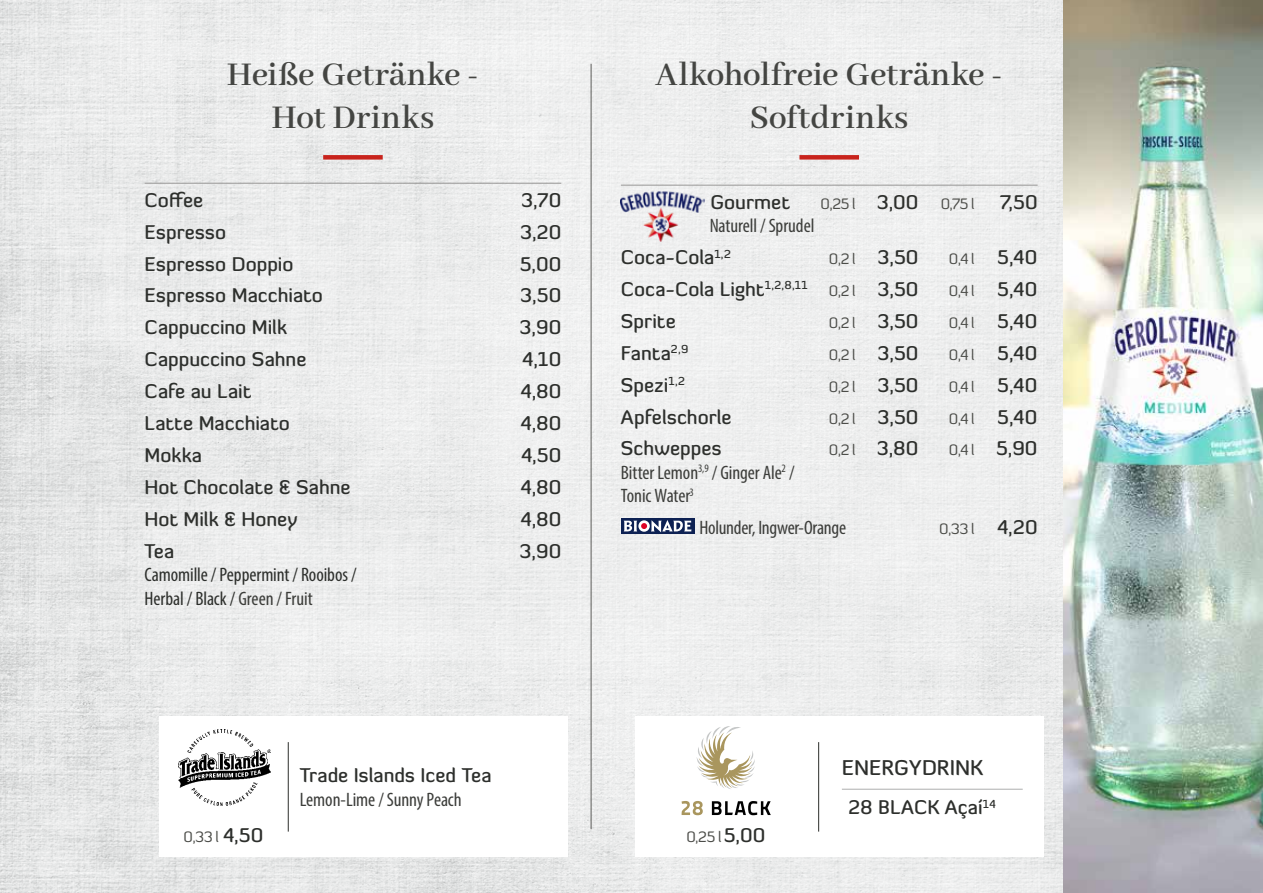
<style>
.page{position:relative;width:1263px;height:893px;background:#fff}
.page>*{position:absolute;margin:0;border:0;box-sizing:border-box;transform-origin:0 0}
.t1{font:600 36px/43.2px "Abhaya Libre";letter-spacing:.005em;color:#444542;text-align:center}
.t2{font:500 21px "Diavlo";letter-spacing:.005em;color:#2d2f2c}
.t3{font:500 19.5px "Diavlo";letter-spacing:.005em;color:#2d2f2c}
.t4{font:condensed 19.5px/23.4px "Myriad Pro";letter-spacing:-.005em;color:#3c3d3a}
.t5{font:condensed 19.5px/23.4px "Myriad Pro";letter-spacing:-.005em;color:#2d2f2c}
.t6{font:15px "Diavlo";letter-spacing:-.025em;color:#4c4d49}
.s1{color:#3c3d3a}
.s2{font-weight:500;font-size:19.5px;color:#2d2f2c}
</style>
<div class="page">
<img style="left:0;top:0;width:1063px;height:893px">
<img style="left:1063px;top:0;width:200px;height:893px">
<div style="left:799px;top:155px;width:60px;height:5px;background:#c8231c"></div>
<hr style="left:621px;top:185px;width:416px;height:1px;background:#979695">
<img style="left:621px;top:187px;width:84px;height:55px">
<div style="left:621px;top:518px;width:73px;height:16px;background:#0d2153"></div>
<svg style="left:624px;top:520px;width:67px;height:12px"></svg>
<div style="left:323px;top:155px;width:60px;height:5px;background:#c8231c"></div>
<hr style="left:145px;top:183px;width:416px;height:1px;background:#979695">
<hr style="left:591px;top:64px;width:1px;height:765px;background:#5d5d5a">
<div style="left:159px;top:716px;width:409px;height:141px;background:#fff"></div>
<div style="left:636px;top:716px;width:408px;height:141px;background:#fff"></div>
<img style="left:178px;top:730px;width:92px;height:76px">
<hr style="left:288px;top:742px;width:1px;height:90px;background:#2d2f2c">
<hr style="left:818px;top:742px;width:1px;height:90px;background:#2d2f2c">
<svg style="left:696px;top:726px;width:59px;height:63px"></svg>
<svg style="left:681px;top:801px;width:22px;height:14px"></svg>
<svg style="left:712px;top:801px;width:59px;height:14px"></svg>
<hr style="left:842px;top:789px;width:181px;height:1px;background:#adafaf">
<h1 class="t1" style="left:227px;top:54px;width:254px">Heiße Getränke -<br>Hot Drinks</h1>
<p class="t3" style="left:145px;top:188px;width:60px">Coffee</p>
<p class="t3" style="left:521px;top:188px;width:42px">3,70</p>
<p class="t3" style="left:145px;top:220px;width:83px">Espresso</p>
<p class="t3" style="left:520px;top:220px;width:43px">3,20</p>
<p class="t3" style="left:145px;top:251px;width:150px">Espresso Doppio</p>
<p class="t3" style="left:520px;top:251px;width:43px">5,00</p>
<p class="t3" style="left:145px;top:283px;width:180px">Espresso Macchiato</p>
<p class="t3" style="left:520px;top:283px;width:43px">3,50</p>
<p class="t3" style="left:145px;top:315px;width:144px">Cappuccino Milk</p>
<p class="t3" style="left:520px;top:315px;width:43px">3,90</p>
<p class="t3" style="left:145px;top:347px;width:163px">Cappuccino Sahne</p>
<p class="t3" style="left:523px;top:347px;width:40px">4,10</p>
<p class="t3" style="left:145px;top:379px;width:108px">Cafe au Lait</p>
<p class="t3" style="left:521px;top:379px;width:42px">4,80</p>
<p class="t3" style="left:145px;top:411px;width:147px">Latte Macchiato</p>
<p class="t3" style="left:521px;top:411px;width:42px">4,80</p>
<p class="t3" style="left:145px;top:443px;width:59px">Mokka</p>
<p class="t3" style="left:521px;top:443px;width:41px">4,50</p>
<p class="t3" style="left:145px;top:475px;width:208px">Hot Chocolate &amp; Sahne</p>
<p class="t3" style="left:521px;top:475px;width:42px">4,80</p>
<p class="t3" style="left:145px;top:507px;width:154px">Hot Milk &amp; Honey</p>
<p class="t3" style="left:521px;top:507px;width:42px">4,80</p>
<p class="t3" style="left:145px;top:539px;width:31px">Tea</p>
<p class="t3" style="left:520px;top:539px;width:43px">3,90</p>
<p class="t5" style="left:145px;top:563px;width:214px">Camomille / Peppermint / Rooibos /<br>Herbal / Black / <span class="s1">Green / Fruit</span></p>
<h1 class="t1" style="left:655px;top:54px;width:349px">Alkoholfreie Getränke -<br>Softdrinks</h1>
<p class="t3" style="left:710px;top:190px;width:81px">Gourmet</p>
<p class="t6" style="left:820px;top:194px;width:156px">0,25 l <span class="s2">3,00</span> 0,75 l</p>
<p class="t3" style="left:1000px;top:190px;width:39px">7,50</p>
<p class="t4" style="left:710px;top:214px;width:106px">Naturell / Sprudel</p>
<p class="t3" style="left:621px;top:245px;width:112px">Coca-Cola<sup>1,2</sup></p>
<p class="t6" style="left:829px;top:249px;width:91px">0,2 l <span class="s2">3,50</span></p>
<p class="t6" style="left:949px;top:249px;width:90px">0,4 l <span class="s2">5,40</span></p>
<p class="t3" style="left:621px;top:277px;width:188px">Coca-Cola Light<sup>1,2,8,11</sup></p>
<p class="t6" style="left:829px;top:281px;width:91px">0,2 l <span class="s2">3,50</span></p>
<p class="t6" style="left:949px;top:281px;width:90px">0,4 l <span class="s2">5,40</span></p>
<p class="t3" style="left:621px;top:309px;width:56px">Sprite</p>
<p class="t6" style="left:829px;top:313px;width:91px">0,2 l <span class="s2">3,50</span></p>
<p class="t6" style="left:949px;top:313px;width:90px">0,4 l <span class="s2">5,40</span></p>
<p class="t3" style="left:621px;top:341px;width:69px">Fanta<sup>2,9</sup></p>
<p class="t6" style="left:829px;top:345px;width:91px">0,2 l <span class="s2">3,50</span></p>
<p class="t6" style="left:949px;top:345px;width:90px">0,4 l <span class="s2">5,40</span></p>
<p class="t3" style="left:621px;top:372px;width:66px">Spezi<sup>1,2</sup></p>
<p class="t6" style="left:829px;top:377px;width:91px">0,2 l <span class="s2">3,50</span></p>
<p class="t6" style="left:949px;top:377px;width:90px">0,4 l <span class="s2">5,40</span></p>
<p class="t3" style="left:621px;top:404px;width:112px">Apfelschorle</p>
<p class="t6" style="left:829px;top:409px;width:91px">0,2 l <span class="s2">3,50</span></p>
<p class="t6" style="left:949px;top:409px;width:90px">0,4 l <span class="s2">5,40</span></p>
<p class="t3" style="left:621px;top:436px;width:102px">Schweppes</p>
<p class="t6" style="left:829px;top:441px;width:91px">0,2 l <span class="s2">3,80</span></p>
<p class="t6" style="left:949px;top:441px;width:90px">0,4 l <span class="s2">5,90</span></p>
<p class="t4" style="left:621px;top:460px;width:175px">Bitter Lemon<sup>3,9</sup> / Ginger Ale<sup>2</sup> /<br>Tonic Water<sup>3</sup></p>
<p class="t4" style="left:699px;top:516px;width:148px">Holunder, Ingwer-Orange</p>
<p class="t6" style="left:939px;top:520px;width:100px">0,33 l <span class="s2">4,20</span></p>
<p class="t3" style="left:300px;top:763px;width:193px">Trade Islands Iced Tea</p>
<p class="t4" style="left:300px;top:787px;width:163px">Lemon-Lime / Sunny Peach</p>
<p class="t2" style="left:842px;top:754px;width:143px">ENERGYDRINK</p>
<p class="t3" style="left:848px;top:795px;width:149px">28 BLACK Açaí<sup>14</sup></p>
<p class="t6" style="left:184px;top:828px;width:81px">0,33 l <span class="s2">4,50</span></p>
<p class="t6" style="left:686px;top:828px;width:80px">0,25 l <span class="s2">5,00</span></p>
</div>
